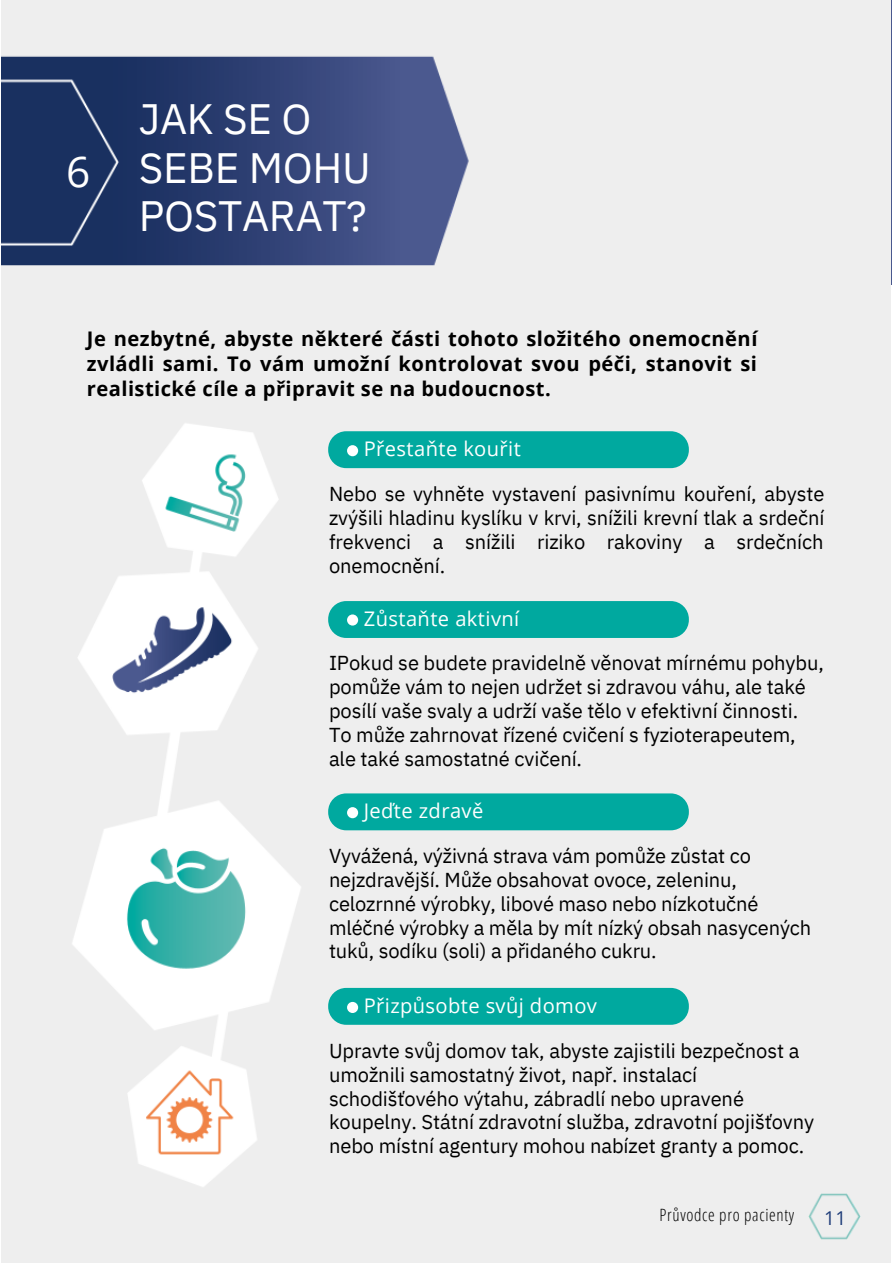
<style>
.page{position:relative;width:893px;height:1264px;background:#fff}
.page>*{position:absolute;margin:0;border:0;box-sizing:border-box;transform-origin:0 0}
.t1{font:42.45px/48.3px "IBM Plex Sans";letter-spacing:-.01em;color:#fff}
.t2{font:42.45px "Open Sans";color:#fff}
.t3{font:20.1px/23.9px "IBM Plex Sans";letter-spacing:-.005em;color:#000}
.t4{font:700 20.1px/24.8px "Open Sans";letter-spacing:.02em;color:#000;text-align:justify}
.t5{font:20.1px "Open Sans";letter-spacing:.02em;color:#fff}
.t6{font:19.05px "Open Sans";color:#1f3d79}
.t7{font:300 16.95px "Open Sans Condensed";letter-spacing:.04em;color:#000}
</style>
<div class="page">
<div style="left:1px;top:0;width:890px;height:1262px;background:#eee"></div>
<img style="left:72px;top:423px;width:229px;height:764px">
<img style="left:1px;top:56px;width:468px;height:210px">
<div style="left:328px;top:431px;width:360px;height:37px;background:#00a99f;border-radius:18px"></div>
<div style="left:347px;top:445px;width:11px;height:11px;background:#fff;border-radius:50%"></div>
<div style="left:328px;top:601px;width:360px;height:37px;background:#00a99f;border-radius:18px"></div>
<div style="left:347px;top:614px;width:11px;height:11px;background:#fff;border-radius:50%"></div>
<div style="left:328px;top:793px;width:360px;height:37px;background:#00a99f;border-radius:18px"></div>
<div style="left:347px;top:807px;width:11px;height:11px;background:#fff;border-radius:50%"></div>
<div style="left:328px;top:987px;width:360px;height:37px;background:#00a99f;border-radius:18px"></div>
<div style="left:347px;top:1001px;width:11px;height:12px;background:#fff;border-radius:50%"></div>
<img style="left:808px;top:1193px;width:52px;height:46px">
<p class="t2" style="left:66px;top:141px;width:26px">6</p>
<p class="t1" style="left:139px;top:94px;width:234px">JAK SE O<br>SEBE MOHU<br>POSTARAT?</p>
<p class="t4" style="left:87px;top:326px;width:672px">Je nezbytné, abyste některé části tohoto složitého onemocnění zvládli sami. To vám umožní kontrolovat svou péči, stanovit si realistické cíle a připravit se na budoucnost.</p>
<p class="t5" style="left:364px;top:434px;width:159px">Přestaňte kouřit</p>
<p class="t3" style="left:329px;top:481px;width:497px;text-align:justify">Nebo se vyhněte vystavení pasivnímu kouření, abyste zvýšili hladinu kyslíku v krvi, snížili krevní tlak a srdeční frekvenci a snížili riziko rakoviny a srdečních onemocnění.</p>
<p class="t5" style="left:364px;top:604px;width:157px">Zůstaňte aktivní</p>
<p class="t3" style="left:329px;top:651px;width:496px">IPokud se budete pravidelně věnovat mírnému pohybu, pomůže vám to nejen udržet si zdravou váhu, ale také posílí vaše svaly a udrží vaše tělo v efektivní činnosti.<br>To může zahrnovat řízené cvičení s fyzioterapeutem, ale také samostatné cvičení.</p>
<p class="t5" style="left:364px;top:796px;width:121px">Jeďte zdravě</p>
<p class="t3" style="left:329px;top:843px;width:483px">Vyvážená, výživná strava vám pomůže zůstat co nejzdravější. Může obsahovat ovoce, zeleninu, celozrnné výrobky, libové maso nebo nízkotučné mléčné výrobky a měla by mít nízký obsah nasycených tuků, sodíku (soli) a přidaného cukru.</p>
<p class="t5" style="left:364px;top:991px;width:235px">Přizpůsobte svůj domov</p>
<p class="t3" style="left:329px;top:1038px;width:486px">Upravte svůj domov tak, abyste zajistili bezpečnost a umožnili samostatný život, např. instalací schodišťového výtahu, zábradlí nebo upravené koupelny. Státní zdravotní služba, zdravotní pojišťovny nebo místní agentury mohou nabízet granty a pomoc.</p>
<p class="t7" style="left:659px;top:1203px;width:136px">Průvodce pro pacienty</p>
<p class="t6" style="left:824px;top:1204px;width:24px">11</p>
</div>
